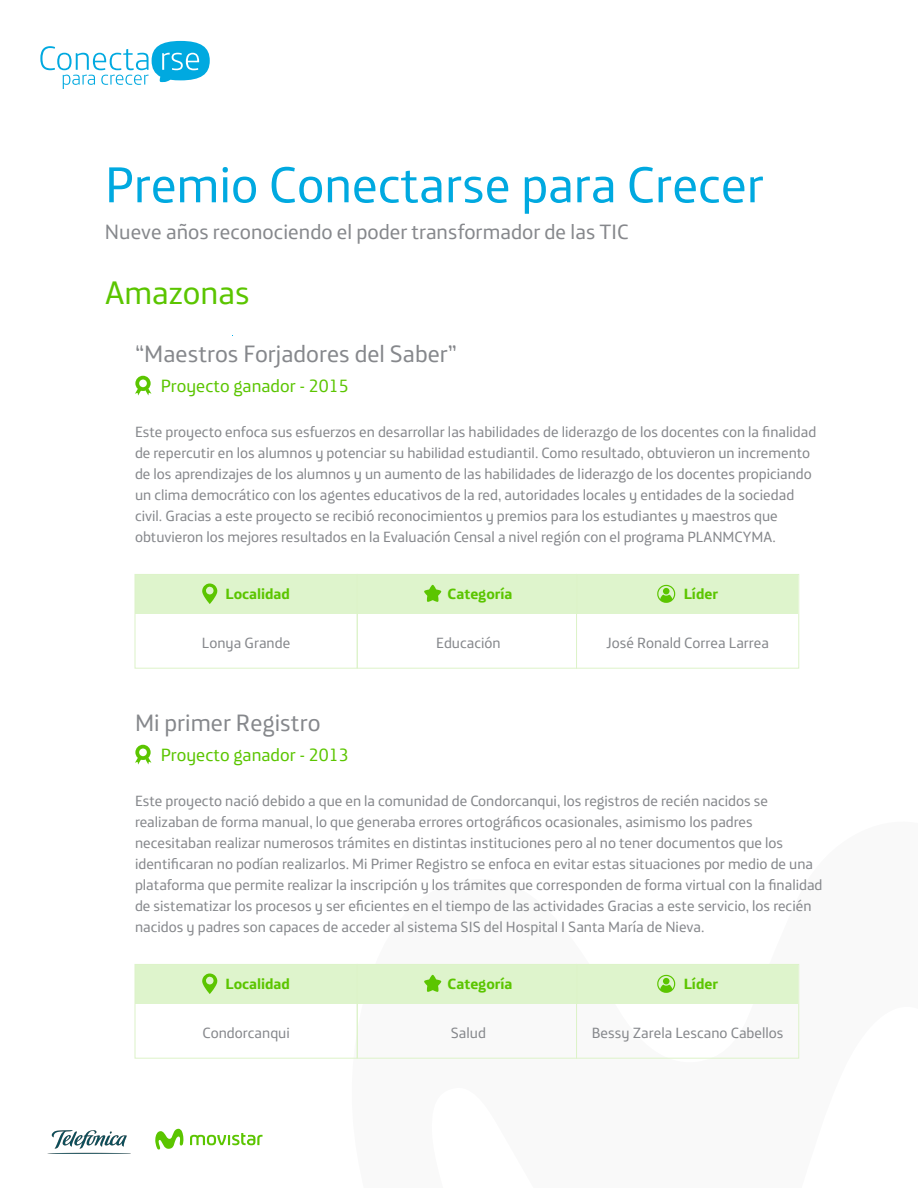
<style>
.page{position:relative;width:918px;height:1188px;background:#fff}
.page>*{position:absolute;margin:0;border:0;box-sizing:border-box;transform-origin:0 0}
.t1{font:51px "Telefonica";color:#00a9e0}
.t2{font:33px "Telefonica";color:#5bc500}
.t3{font:24px "Telefonica";color:#86888c}
.t4{font:21px "Telefonica";color:#86888c}
.t5{font:18px "Telefonica";color:#5bc500}
.t6{font:15px/21px "Telefonica";color:#86888c}
.t7{font:700 15px "Telefonica";color:#5bc500}
</style>
<div class="page">
<img style="left:47px;top:1130px;width:84px;height:24px">
<svg style="left:190px;top:1133px;width:73px;height:12px"></svg>
<svg style="left:155px;top:1129px;width:28px;height:21px"></svg>
<svg style="left:135px;top:376px;width:16px;height:20px"></svg>
<div style="left:135px;top:574px;width:663px;height:40px;background:#def4cc"></div>
<svg style="left:202px;top:583px;width:15px;height:21px"></svg>
<div style="left:135px;top:574px;width:223px;height:95px;border:1px solid #ddf3c9"></div>
<div style="left:357px;top:574px;width:220px;height:95px;border:1px solid #ddf3c9"></div>
<div style="left:576px;top:574px;width:223px;height:95px;border:1px solid #ddf3c9"></div>
<svg style="left:424px;top:585px;width:17px;height:17px"></svg>
<svg style="left:657px;top:585px;width:18px;height:18px"></svg>
<svg style="left:135px;top:745px;width:16px;height:20px"></svg>
<div style="left:135px;top:964px;width:663px;height:40px;background:#def4cc"></div>
<svg style="left:202px;top:973px;width:15px;height:21px"></svg>
<div style="left:135px;top:964px;width:223px;height:95px;border:1px solid #ddf3c9"></div>
<div style="left:357px;top:964px;width:220px;height:95px;border:1px solid #ddf3c9"></div>
<div style="left:576px;top:964px;width:223px;height:95px;border:1px solid #ddf3c9"></div>
<svg style="left:424px;top:975px;width:17px;height:17px"></svg>
<svg style="left:657px;top:975px;width:18px;height:18px"></svg>
<svg style="left:40px;top:41px;width:170px;height:48px"></svg>
<h1 class="t1" style="left:105px;top:142px;width:660px">Premio Conectarse para Crecer</h1>
<h3 class="t4" style="left:105px;top:214px;width:525px">Nueve años reconociendo el poder transformador de las TIC</h3>
<h2 class="t2" style="left:105px;top:265px;width:146px">Amazonas</h2>
<h3 class="t3" style="left:135px;top:333px;width:324px">“Maestros Forjadores del Saber”</h3>
<p class="t5" style="left:161px;top:370px;width:189px">Proyecto ganador - 2015</p>
<p class="t6" style="left:135px;top:420px;width:683px">Este proyecto enfoca sus esfuerzos en desarrollar las habilidades de liderazgo de los docentes con la finalidad de repercutir en los alumnos y potenciar su habilidad estudiantil. Como resultado, obtuvieron un incremento de los aprendizajes de los alumnos y un aumento de las habilidades de liderazgo de los docentes propiciando un clima democrático con los agentes educativos de la red, autoridades locales y entidades de la sociedad civil. Gracias a este proyecto se recibió reconocimientos y premios para los estudiantes y maestros que obtuvieron los mejores resultados en la Evaluación Censal a nivel región con el programa PLANMCYMA.</p>
<p class="t7" style="left:225px;top:581px;width:66px">Localidad</p>
<p class="t7" style="left:448px;top:581px;width:67px">Categoría</p>
<p class="t7" style="left:684px;top:581px;width:36px">Líder</p>
<p class="t6" style="left:202px;top:631px;width:90px">Lonya Grande</p>
<p class="t6" style="left:436px;top:631px;width:66px">Educación</p>
<p class="t6" style="left:606px;top:631px;width:165px">José Ronald Correa Larrea</p>
<h3 class="t3" style="left:135px;top:702px;width:187px">Mi primer Registro</h3>
<p class="t5" style="left:161px;top:739px;width:189px">Proyecto ganador - 2013</p>
<p class="t6" style="left:135px;top:789px;width:689px">Este proyecto nació debido a que en la comunidad de Condorcanqui, los registros de recién nacidos se realizaban de forma manual, lo que generaba errores ortográficos ocasionales, asimismo los padres necesitaban realizar numerosos trámites en distintas instituciones pero al no tener documentos que los identificaran no podían realizarlos. Mi Primer Registro se enfoca en evitar estas situaciones por medio de una plataforma que permite realizar la inscripción y los trámites que corresponden de forma virtual con la finalidad de sistematizar los procesos y ser eficientes en el tiempo de las actividades Gracias a este servicio, los recién nacidos y padres son capaces de acceder al sistema SIS del Hospital I Santa María de Nieva.</p>
<p class="t7" style="left:225px;top:971px;width:66px">Localidad</p>
<p class="t7" style="left:448px;top:971px;width:67px">Categoría</p>
<p class="t7" style="left:684px;top:971px;width:36px">Líder</p>
<p class="t6" style="left:202px;top:1021px;width:89px">Condorcanqui</p>
<p class="t6" style="left:451px;top:1021px;width:37px">Salud</p>
<p class="t6" style="left:592px;top:1021px;width:193px">Bessy Zarela Lescano Cabellos</p>
</div>
